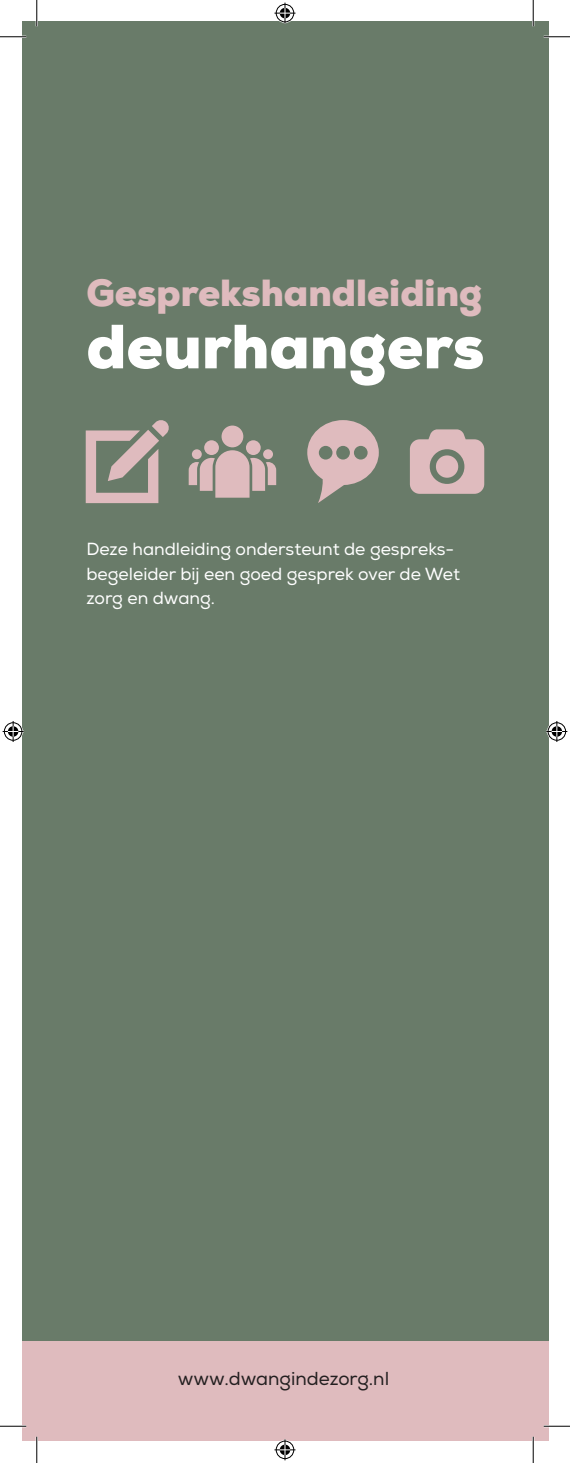
<style>
.page{position:relative;width:570px;height:1463px;background:#fff}
.page>*{position:absolute;margin:0;border:0;box-sizing:border-box;transform-origin:0 0}
.t1{font:900 62.12px "Nexa";color:#fff}
.t2{font:900 37.62px "Nexa";color:#dfbbbe}
.t3{font:18.72px "Nexa";color:#231f20}
.t4{font:17.5px/24.5px "Nexa";color:#fff}
</style>
<div class="page">
<div style="left:22px;top:22px;width:526px;height:1419px;background:#697b69"></div>
<div style="left:22px;top:1341px;width:526px;height:100px;background:#dfbbbe"></div>
<svg style="left:86px;top:420px;width:83px;height:83px"></svg>
<svg style="left:189px;top:425px;width:87px;height:73px"></svg>
<svg style="left:307px;top:420px;width:72px;height:83px"></svg>
<svg style="left:410px;top:429px;width:74px;height:65px"></svg>
<hr style="left:0;top:36px;width:26px;height:2px;background:#fff">
<hr style="left:543px;top:36px;width:27px;height:2px;background:#fff">
<hr style="left:0;top:1425px;width:26px;height:2px;background:#fff">
<hr style="left:543px;top:1425px;width:27px;height:2px;background:#fff">
<hr style="left:36px;top:0;width:2px;height:26px;background:#fff">
<hr style="left:36px;top:1436px;width:2px;height:26px;background:#fff">
<hr style="left:532px;top:0;width:2px;height:26px;background:#fff">
<hr style="left:532px;top:1436px;width:2px;height:26px;background:#fff">
<svg style="left:0;top:36px;width:26px;height:1px"></svg>
<svg style="left:543px;top:36px;width:27px;height:1px"></svg>
<svg style="left:0;top:1425px;width:26px;height:1px"></svg>
<svg style="left:543px;top:1425px;width:27px;height:1px"></svg>
<svg style="left:36px;top:0;width:1px;height:26px"></svg>
<svg style="left:36px;top:1436px;width:1px;height:26px"></svg>
<svg style="left:533px;top:0;width:1px;height:26px"></svg>
<svg style="left:533px;top:1436px;width:1px;height:26px"></svg>
<svg style="left:274px;top:3px;width:21px;height:21px"></svg>
<svg style="left:274px;top:1439px;width:21px;height:21px"></svg>
<svg style="left:3px;top:721px;width:21px;height:21px"></svg>
<svg style="left:546px;top:721px;width:21px;height:21px"></svg>
<h2 class="t2" style="left:86px;top:269px;width:397px">Gesprekshandleiding</h2>
<h1 class="t1" style="left:86px;top:307px;width:399px">deurhangers</h1>
<p class="t4" style="left:86px;top:537px;width:375px">Deze handleiding ondersteunt de gespreks&shy;begeleider bij een goed gesprek over de Wet zorg en dwang.</p>
<p class="t3" style="left:178px;top:1367px;width:213px">www.dwangindezorg.nl</p>
</div>
